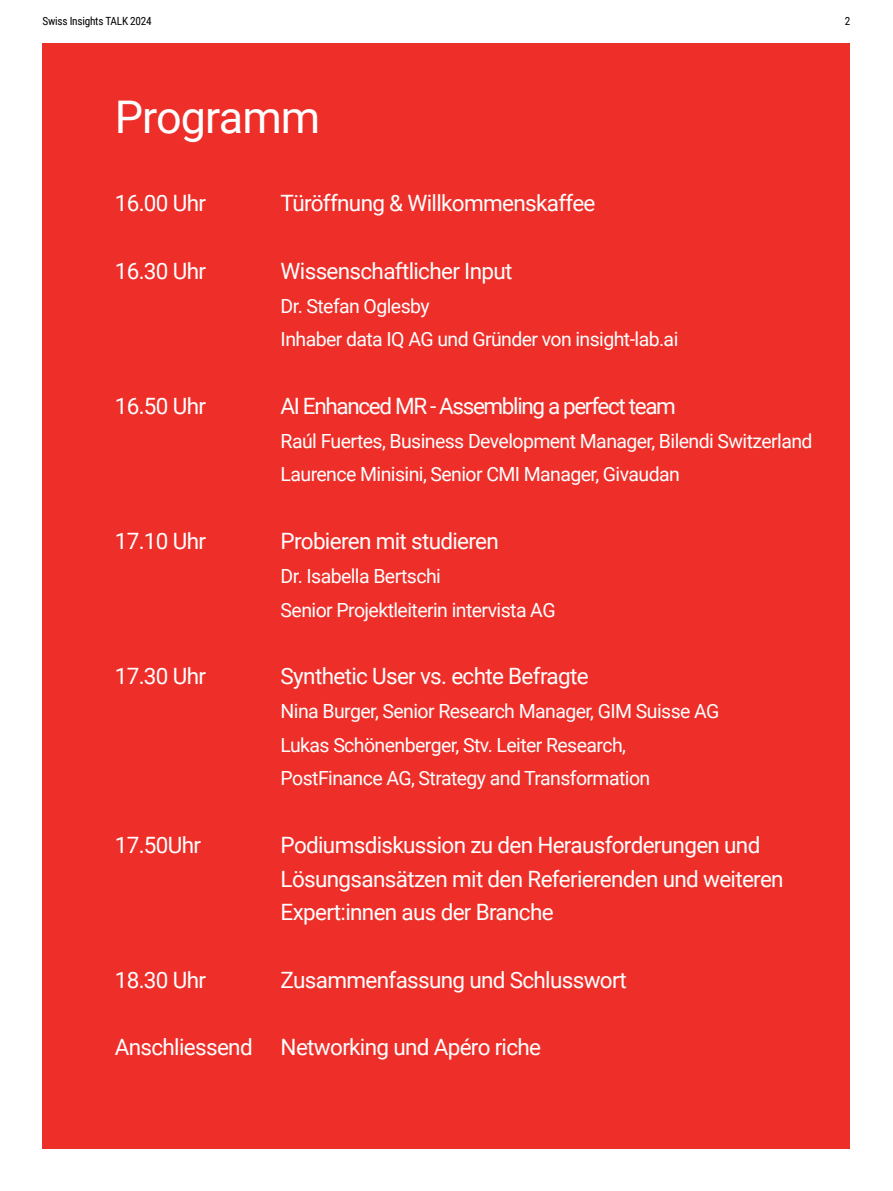
<style>
.page{position:relative;width:893px;height:1191px;background:#fff}
.page>*{position:absolute;margin:0;border:0;box-sizing:border-box;transform-origin:0 0}
.t1{font:45px "Roboto";letter-spacing:-.02em;color:#fff}
.t2{font:22.5px/33.8px "Roboto";letter-spacing:-.03em;color:#fff}
.t3{font:22.5px "Roboto";letter-spacing:-.06em;color:#fff}
.t4{font:19.5px/33.8px "Roboto";letter-spacing:-.03em;color:#fff}
.t5{font:11.25px "Roboto Condensed";letter-spacing:-.02em;color:#000}
</style>
<div class="page">
<div style="left:43px;top:43px;width:807px;height:1105px;background:#ee2e29"></div>
<p class="t5" style="left:43px;top:14px;width:111px">Swiss Insights TALK 2024</p>
<h1 class="t1" style="left:115px;top:85px;width:207px">Programm</h1>
<p class="t2" style="left:115px;top:186px;width:93px">16.00 Uhr</p>
<p class="t2" style="left:281px;top:186px;width:316px">Türöffnung &amp; Willkommenskaffee</p>
<p class="t2" style="left:115px;top:253px;width:93px">16.30 Uhr</p>
<p class="t2" style="left:281px;top:253px;width:233px">Wissenschaftlicher Input</p>
<p class="t4" style="left:281px;top:288px;width:399px">Dr. Stefan Oglesby<br>Inhaber data IQ AG und Gründer von insight-lab.ai</p>
<p class="t2" style="left:115px;top:388px;width:93px">16.50 Uhr</p>
<p class="t3" style="left:281px;top:390px;width:397px">AI Enhanced MR - Assembling a perfect team</p>
<p class="t4" style="left:281px;top:423px;width:533px">Raúl Fuertes, Business Development Manager, Bilendi Switzerland<br>Laurence Minisini, Senior CMI Manager, Givaudan</p>
<p class="t2" style="left:115px;top:523px;width:93px">17.10 Uhr</p>
<p class="t2" style="left:281px;top:523px;width:220px">Probieren mit studieren</p>
<p class="t4" style="left:281px;top:558px;width:276px">Dr. Isabella Bertschi<br>Senior Projektleiterin intervista AG</p>
<p class="t2" style="left:115px;top:658px;width:93px">17.30 Uhr</p>
<p class="t2" style="left:281px;top:658px;width:309px">Synthetic User vs. echte Befragte</p>
<p class="t4" style="left:281px;top:693px;width:440px">Nina Burger, Senior Research Manager, GIM Suisse AG<br>Lukas Schönenberger, Stv. Leiter Research,<br>PostFinance AG, Strategy and Transformation</p>
<p class="t2" style="left:115px;top:827px;width:88px">17.50Uhr</p>
<p class="t2" style="left:281px;top:827px;width:505px">Podiumsdiskussion zu den Herausforderungen und<br>Lösungsansätzen mit den Referierenden und weiteren<br>Expert:innen aus der Branche</p>
<p class="t2" style="left:115px;top:962px;width:93px">18.30 Uhr</p>
<p class="t2" style="left:281px;top:962px;width:348px">Zusammenfassung und Schlusswort</p>
<p class="t2" style="left:115px;top:1029px;width:139px">Anschliessend</p>
<p class="t2" style="left:281px;top:1029px;width:262px">Networking und Apéro riche</p>
<p class="t5" style="left:845px;top:14px;width:7px">2</p>
</div>
